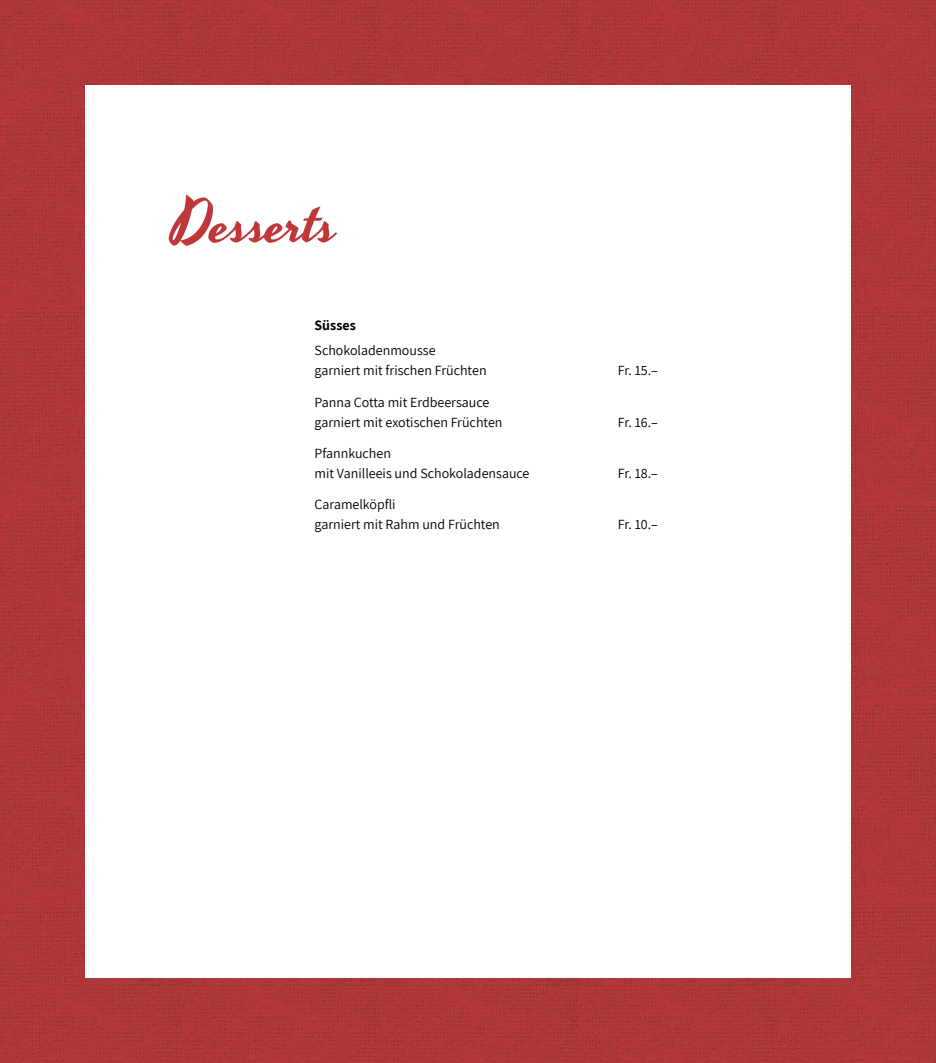
<style>
.page{position:relative;width:936px;height:1063px;background:#fff}
.page>*{position:absolute;margin:0;border:0;box-sizing:border-box;transform-origin:0 0}
.t1{font:59px "Yesteryear";color:#c0373a}
.t2{font:14px/20px "Assistant";color:#000}
.t3{font:700 14px "Assistant";color:#000}
</style>
<div class="page">
<img style="left:0;top:0;width:935px;height:1063px">
<div style="left:85px;top:85px;width:765px;height:893px;background:#fff"></div>
<h1 class="t1" style="left:172px;top:183px;width:167px">Desserts</h1>
<p class="t3" style="left:314px;top:315px;width:43px">Süsses</p>
<p class="t2" style="left:314px;top:340px;width:173px">Schokoladenmousse<br>garniert mit frischen Früchten</p>
<p class="t2" style="left:314px;top:391px;width:189px">Panna Cotta mit Erdbeersauce garniert mit exotischen Früchten</p>
<p class="t2" style="left:314px;top:443px;width:216px">Pfannkuchen<br>mit Vanilleeis und Schokoladensauce</p>
<p class="t2" style="left:314px;top:494px;width:187px">Caramelköpfli<br>garniert mit Rahm und Früchten</p>
<p class="t2" style="left:617px;top:360px;width:42px">Fr. 15.–</p>
<p class="t2" style="left:617px;top:411px;width:42px">Fr. 16.–</p>
<p class="t2" style="left:617px;top:463px;width:42px">Fr. 18.–</p>
<p class="t2" style="left:617px;top:514px;width:42px">Fr. 10.–</p>
</div>
